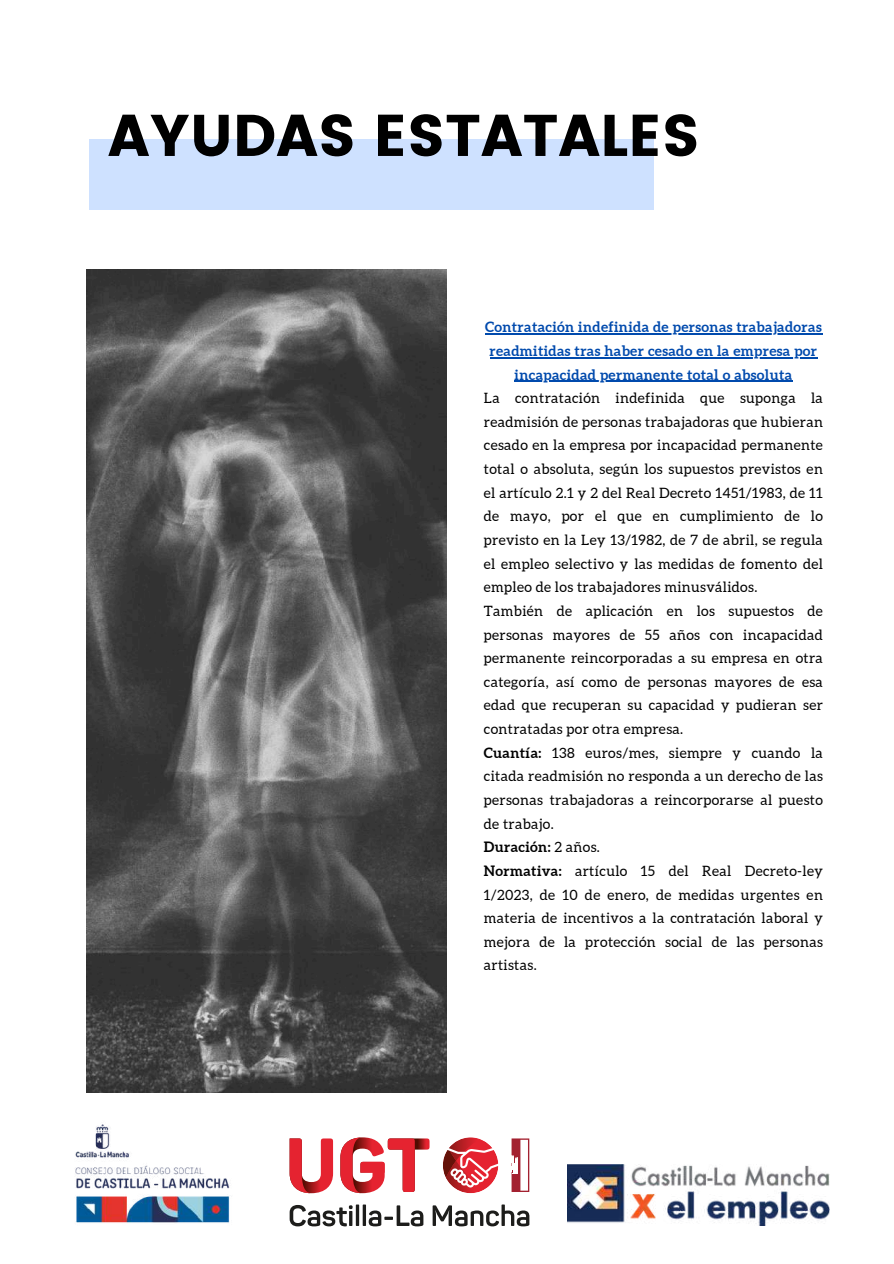
<style>
.page{position:relative;width:894px;height:1264px;background:#fff}
.page>*{position:absolute;margin:0;border:0;box-sizing:border-box;transform-origin:0 0}
.t1{font:58.65px "Poppins";color:#000}
.t2{font:14.25px/23.7px "Aleo";letter-spacing:.025em;color:#000}
.t3{font:700 14.25px/23.7px "Aleo";letter-spacing:.025em;color:#004aad;text-align:center}
.s1{font-weight:700}
</style>
<div class="page">
<div style="left:89px;top:139px;width:564px;height:71px;background:#cee1ff"></div>
<img style="left:86px;top:270px;width:360px;height:822px">
<hr style="left:485px;top:333px;width:336px;height:1px;background:#004aad">
<hr style="left:489px;top:357px;width:328px;height:1px;background:#004aad">
<hr style="left:514px;top:381px;width:278px;height:1px;background:#004aad">
<svg style="left:511px;top:1138px;width:19px;height:54px"></svg>
<svg style="left:289px;top:1138px;width:44px;height:55px"></svg>
<svg style="left:340px;top:1137px;width:89px;height:56px"></svg>
<svg style="left:443px;top:1137px;width:56px;height:57px"></svg>
<svg style="left:289px;top:1205px;width:63px;height:21px"></svg>
<hr style="left:349px;top:1210px;width:3px;height:15px;background:#1d1d1b">
<hr style="left:356px;top:1204px;width:3px;height:21px;background:#1d1d1b">
<svg style="left:362px;top:1204px;width:4px;height:21px"></svg>
<svg style="left:368px;top:1205px;width:55px;height:21px"></svg>
<svg style="left:432px;top:1204px;width:97px;height:22px"></svg>
<svg style="left:511px;top:1138px;width:18px;height:53px"></svg>
<img style="left:75px;top:1124px;width:155px;height:99px">
<img style="left:567px;top:1164px;width:262px;height:61px">
<h1 class="t1" style="left:108px;top:101px;width:593px">AYUDAS ESTATALES</h1>
<p class="t3" style="left:485px;top:315px;width:338px">Contratación indefinida de personas trabajadoras readmitidas tras haber cesado en la empresa por incapacidad permanente total o absoluta</p>
<p class="t2" style="left:483px;top:386px;width:340px">La contratación indefinida que suponga la readmisión de personas trabajadoras que hubieran cesado en la empresa por incapacidad permanente total o absoluta, según los supuestos previstos en el artículo 2.1 y 2 del Real Decreto 1451/1983, de 11 de mayo, por el que en cumplimiento de lo previsto en la Ley 13/1982, de 7 de abril, se regula el empleo selectivo y las medidas de fomento del empleo de los trabajadores minusválidos.<br>También de aplicación en los supuestos de personas mayores de 55 años con incapacidad permanente reincorporadas a su empresa en otra categoría, así como de personas mayores de esa edad que recuperan su capacidad y pudieran ser contratadas por otra empresa.<br><span class="s1">Cuantía:</span> 138 euros/mes, siempre y cuando la citada readmisión no responda a un derecho de las personas trabajadoras a reincorporarse al puesto de trabajo.<br><span class="s1">Duración:</span> 2 años.<br><span class="s1">Normativa:</span> artículo 15 del Real Decreto-ley 1/2023, de 10 de enero, de medidas urgentes en materia de incentivos a la contratación laboral y mejora de la protección social de las personas artistas.</p>
</div>
